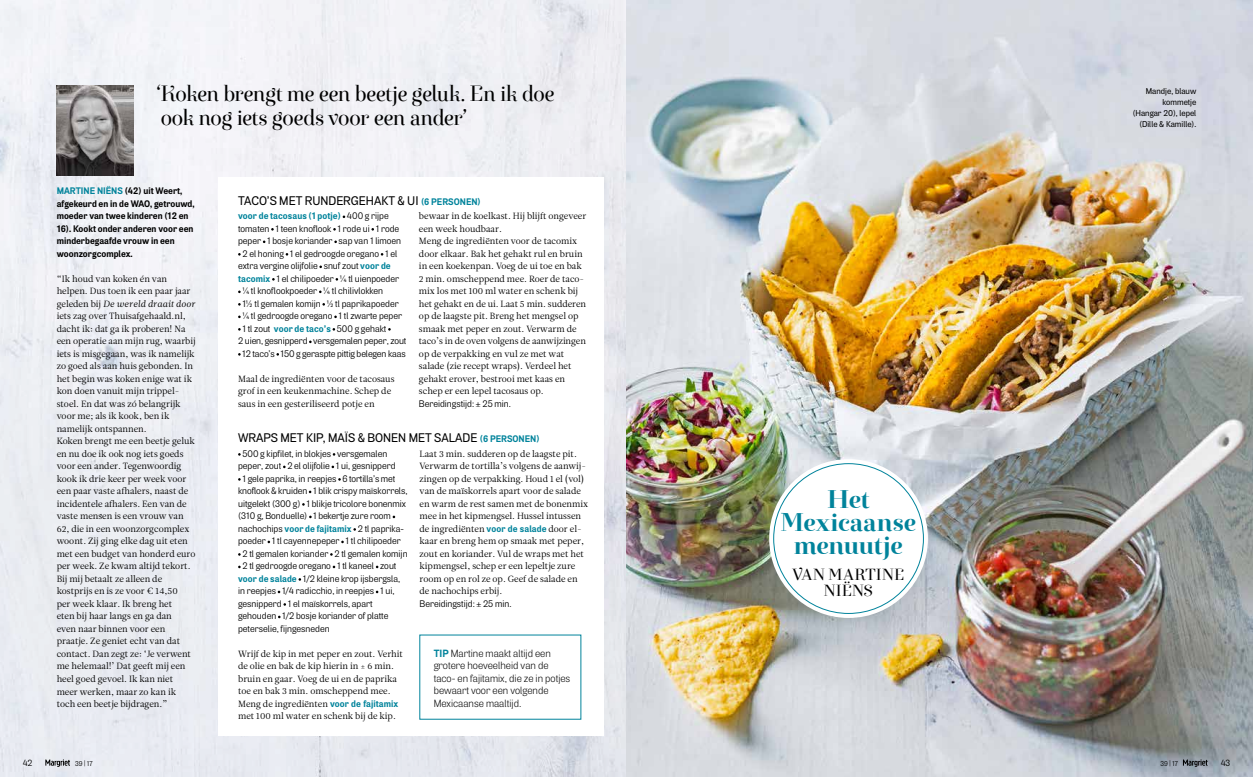
<style>
.page{position:relative;width:1253px;height:777px;background:#fff}
.page>*{position:absolute;margin:0;border:0;box-sizing:border-box;transform-origin:0 0}
.t1{font:700 26px/23px "Exquise FY";letter-spacing:-.01em;color:#00839b;text-align:center}
.t2{font:22px/24px "Exquise FY";letter-spacing:-.035em;color:#000}
.t3{font:16px/16px "Exquise FY";letter-spacing:-.005em;color:#000;text-align:center}
.t4{font:500 12.5px "Air";color:#000}
.t5{font:300 10.5px/12.5px "Air";color:#000}
.t6{font:9.5px "Air";color:#000}
.t7{font:700 9.5px/12.5px "Air";color:#000}
.t8{font:700 9.5px "Air";letter-spacing:.005em;color:#00839b}
.t9{font:9px/12.5px "Leitura News Roman 1";color:#000}
.t10{font:9px "Leitura News Italic 1";color:#000}
.t11{font:9px "Air";color:#000}
.t12{font:500 8.5px/11px "Air";color:#000;text-align:right}
.t13{font:7px "Air";color:#000}
.s1{color:#00839b}
.s2{font-family:"Leitura News Roman 1"}
.s3{font-weight:700;font-size:9.5px;color:#00839b}
.s4{font-weight:400;color:#000}
.s5{font-weight:700;color:#00839b}
.s6{font-family:"Air";font-weight:700;font-size:9.5px;color:#00839b}
.s7{font-size:6.5px}
</style>
<div class="page">
<img style="left:0;top:0;width:1253px;height:777px">
<img style="left:57px;top:85px;width:76px;height:91px">
<svg style="left:769px;top:459px;width:159px;height:159px"></svg>
<div style="left:774px;top:463px;width:149px;height:150px;background:#fff;border-radius:50%"></div>
<div style="left:218px;top:177px;width:386px;height:559px;background:#fff"></div>
<svg style="left:1183px;top:759px;width:25px;height:8px"></svg>
<svg style="left:45px;top:759px;width:25px;height:8px"></svg>
<h2 class="t2" style="left:156px;top:82px;width:400px">‘Koken brengt me een beetje geluk. En ik doe ook nog iets goeds voor een ander’</h2>
<p class="t12" style="left:1133px;top:85px;width:65px">Mandje, blauw kommetje (Hangar 20), lepel (Dille &amp; Kamille).</p>
<p class="t7" style="left:57px;top:185px;width:139px"><span class="s1">MARTINE NIËNS</span> (42) uit Weert, afgekeurd en in de WAO, getrouwd, moeder van twee kinderen (12 en<br>16). Kookt onder anderen voor een minderbegaafde vrouw in een woonzorgcomplex.</p>
<p class="t9" style="left:57px;top:272px;width:135px">“Ik houd van koken én van helpen. Dus toen ik een paar jaar</p>
<p class="t10" style="left:57px;top:297px;width:140px"><span class="s2">geleden bij</span> De wereld draait door</p>
<p class="t9" style="left:57px;top:310px;width:140px">iets zag over Thuisafgehaald.nl, dacht ik: dat ga ik proberen! Na een operatie aan mijn rug, waarbij iets is misgegaan, was ik namelijk zo goed als aan huis gebonden. In het begin was koken enige wat ik kon doen vanuit mijn trippel&shy;stoel. En dat was zó belangrijk voor me; als ik kook, ben ik namelijk ontspannen.<br>Koken brengt me een beetje geluk en nu doe ik ook nog iets goeds voor een ander. Tegenwoordig kook ik drie keer per week voor een paar vaste afhalers, naast de incidentele afhalers. Een van de vaste mensen is een vrouw van<br>62, die in een woonzorgcomplex woont. Zij ging elke dag uit eten met een budget van honderd euro per week. Ze kwam altijd tekort.<br>Bij mij betaalt ze alleen de kostprijs en is ze voor € 14,50<br>per week klaar. Ik breng het<br>eten bij haar langs en ga dan<br>even naar binnen voor een praatje. Ze geniet echt van dat contact. Dan zegt ze: ‘Je verwent me helemaal!’ Dat geeft mij een heel goed gevoel. Ik kan niet meer werken, maar zo kan ik toch een beetje bijdragen.”</p>
<h3 class="t4" style="left:238px;top:193px;width:244px">TACO’S MET RUNDERGEHAKT &amp; UI <span class="s3">(6 PERSONEN)</span></h3>
<p class="t8" style="left:238px;top:210px;width:152px">voor de tacosaus (1 potje) <span class="s4">400 g rijpe</span></p>
<p class="t6" style="left:238px;top:223px;width:163px">tomaten 1 teen knoflook 1 rode ui 1 rode</p>
<p class="t6" style="left:238px;top:235px;width:165px">peper 1 bosje koriander sap van 1 limoen</p>
<p class="t6" style="left:242px;top:248px;width:156px">2 el honing 1 el gedroogde oregano 1 el</p>
<p class="t6" style="left:238px;top:260px;width:154px">extra vergine olijfolie snuf zout <span class="s5">voor de</span></p>
<p class="t6" style="left:238px;top:273px;width:162px"><span class="s5">tacomix</span> 1 el chilipoeder ¼ tl uienpoeder</p>
<p class="t6" style="left:242px;top:285px;width:142px">¼ tl knoflookpoeder ¼ tl chilivlokken</p>
<p class="t6" style="left:242px;top:298px;width:158px">1½ tl gemalen komijn ½ tl paprikapoeder</p>
<p class="t6" style="left:242px;top:310px;width:161px">¼ tl gedroogde oregano 1 tl zwarte peper</p>
<p class="t6" style="left:242px;top:323px;width:146px">1 tl zout <span class="s5">voor de taco’s</span> 500 g gehakt</p>
<p class="t6" style="left:238px;top:335px;width:170px">2 uien, gesnipperd versgemalen peper, zout</p>
<p class="t6" style="left:242px;top:348px;width:165px">12 taco’s 150 g geraspte pittig belegen kaas</p>
<p class="t9" style="left:238px;top:372px;width:158px">Maal de ingrediënten voor de tacosaus grof in een keukenmachine. Schep de saus in een gesteriliseerd potje en</p>
<p class="t9" style="left:419px;top:210px;width:169px">bewaar in de koelkast. Hij blijft ongeveer een week houdbaar.<br>Meng de ingrediënten voor de tacomix door elkaar. Bak het gehakt rul en bruin in een koekenpan. Voeg de ui toe en bak 2 min. omscheppend mee. Roer de taco&shy;mix los met 100 ml water en schenk bij het gehakt en de ui. Laat 5 min. sudderen op de laagste pit. Breng het mengsel op smaak met peper en zout. Verwarm de taco’s in de oven volgens de aanwijzingen op de verpakking en vul ze met wat salade (zie recept wraps). Verdeel het gehakt erover, bestrooi met kaas en schep er een lepel tacosaus op.</p>
<p class="t6" style="left:419px;top:398px;width:93px">Bereidingstijd: ± 25 min.</p>
<h3 class="t4" style="left:238px;top:430px;width:303px">WRAPS MET KIP, MAÏS &amp; BONEN MET SALADE <span class="s3">(6 PERSONEN)</span></h3>
<p class="t9" style="left:420px;top:447px;width:170px">Laat 3 min. sudderen op de laagste pit.<br>Verwarm de tortilla’s volgens de aanwij&shy;zingen op de verpakking. Houd 1 el (vol) van de maïskorrels apart voor de salade en warm de rest samen met de bonenmix mee in het kipmengsel. Hussel intussen de ingrediënten <span class="s6">voor de salade</span> door el&shy;kaar en breng hem op smaak met peper, zout en koriander. Vul de wraps met het kipmengsel, schep er een lepeltje zure room op en rol ze op. Geef de salade en de nachochips erbij.</p>
<p class="t6" style="left:420px;top:598px;width:93px">Bereidingstijd: ± 25 min.</p>
<p class="t6" style="left:242px;top:448px;width:146px">500 g kipfilet, in blokjes versgemalen</p>
<p class="t6" style="left:238px;top:460px;width:159px">peper, zout 2 el olijfolie 1 ui, gesnipperd</p>
<p class="t6" style="left:242px;top:473px;width:154px">1 gele paprika, in reepjes 6 tortilla’s met</p>
<p class="t6" style="left:238px;top:485px;width:171px">knoflook &amp; kruiden 1 blik crispy maïskorrels,</p>
<p class="t6" style="left:238px;top:498px;width:169px">uitgelekt (300 g) 1 blikje tricolore bonenmix</p>
<p class="t6" style="left:238px;top:510px;width:154px">(310 g, Bonduelle) 1 bekertje zure room</p>
<p class="t6" style="left:238px;top:523px;width:167px">nachochips <span class="s5">voor de fajitamix</span> 2 tl paprika-</p>
<p class="t6" style="left:238px;top:535px;width:164px">poeder 1 tl cayennepeper 1 tl chilipoeder</p>
<p class="t6" style="left:242px;top:548px;width:167px">2 tl gemalen koriander 2 tl gemalen komijn</p>
<p class="t6" style="left:242px;top:560px;width:156px">2 tl gedroogde oregano 1 tl kaneel zout</p>
<p class="t6" style="left:238px;top:573px;width:164px"><span class="s5">voor de salade</span> 1/2 kleine krop ijsbergsla,</p>
<p class="t6" style="left:238px;top:585px;width:158px">in reepjes 1/4 radicchio, in reepjes 1 ui,</p>
<p class="t6" style="left:238px;top:598px;width:136px">gesnipperd 1 el maïskorrels, apart</p>
<p class="t6" style="left:238px;top:610px;width:152px">gehouden 1/2 bosje koriander of platte</p>
<p class="t6" style="left:238px;top:623px;width:93px">peterselie, fijngesneden</p>
<p class="t9" style="left:238px;top:647px;width:166px">Wrijf de kip in met peper en zout. Verhit de olie en bak de kip hierin in ± 6 min. bruin en gaar. Voeg de ui en de paprika toe en bak 3 min. omscheppend mee.<br>Meng de ingrediënten <span class="s6">voor de fajitamix </span>met 100 ml water en schenk bij de kip.</p>
<p class="t5" style="left:434px;top:647px;width:138px"><span class="s5">TIP</span> Martine maakt altijd een grotere hoeveelheid van de taco- en fajitamix, die ze in potjes bewaart voor een volgende<br>Mexicaanse maaltijd.</p>
<h1 class="t1" style="left:780px;top:487px;width:137px">Het<br>Mexicaanse menuutje</h1>
<h3 class="t3" style="left:792px;top:566px;width:114px">VAN MARTINE<br>NIËNS</h3>
<p class="t11" style="left:23px;top:757px;width:11px">42</p>
<p class="t13" style="left:75px;top:759px;width:19px">39 <span class="s7">|</span>17</p>
<p class="t13" style="left:1160px;top:759px;width:19px">39 <span class="s7">|</span>17</p>
<p class="t11" style="left:1221px;top:757px;width:11px">43</p>
</div>
